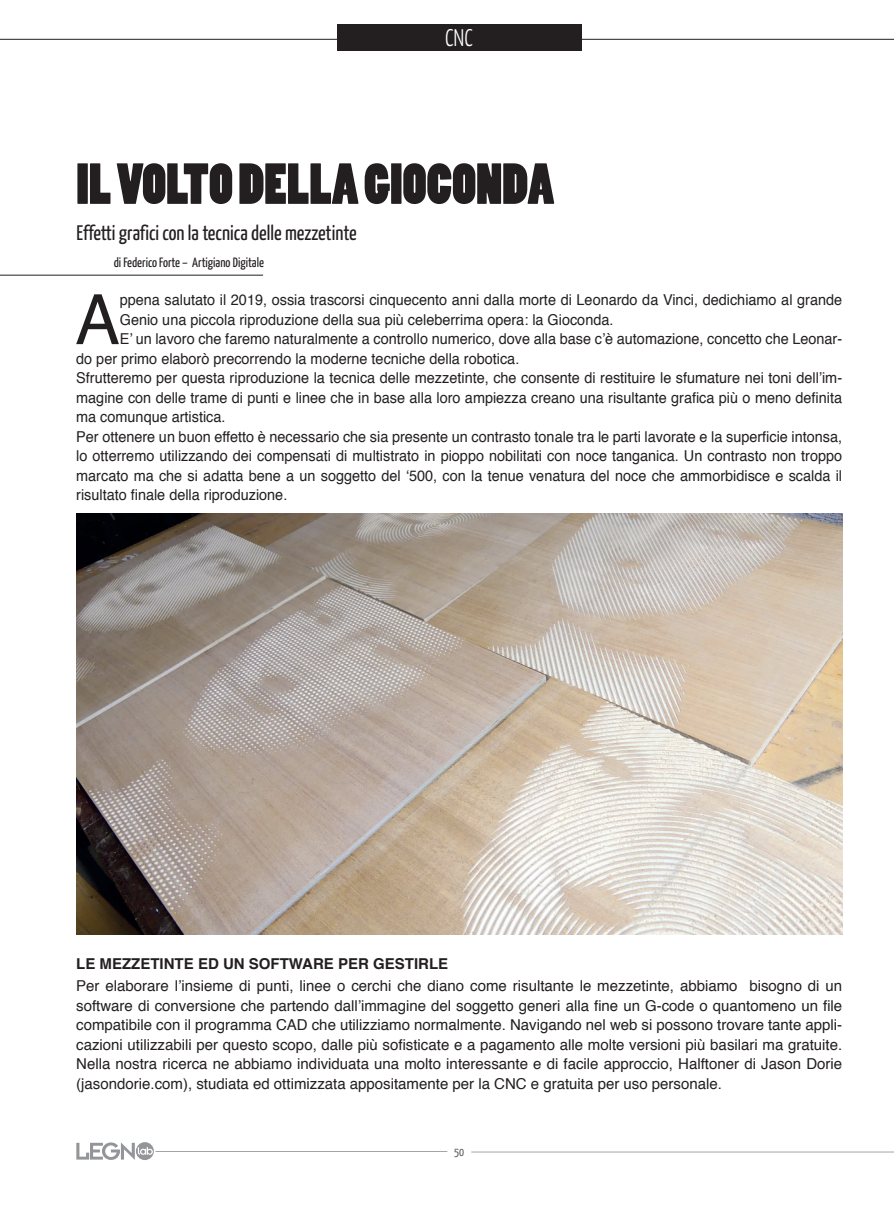
<style>
.page{position:relative;width:894px;height:1213px;background:#fff}
.page>*{position:absolute;margin:0;border:0;box-sizing:border-box;transform-origin:0 0}
.TESTO{font:69.3px "Helvetica";color:#231f20;scale:.96 1}
.TITOLO_ART{font:54px "Poplar Std";color:#231f20}
.t1{font:300 24px "Yanone Kaffeesatz";color:#fff}
.SOTTOTITOLO{font:21px "Yanone Kaffeesatz";color:#231f20}
.TESTO-2{font:15px/19.5px "Helvetica";color:#231f20;scale:.96 1}
.TESTO-3{font:15px/19.5px "Helvetica";color:#231f20;text-align:justify}
.TESTO-4{font:700 15px "Helvetica";color:#231f20}
.AUTORE{font:13.5px "Yanone Kaffeesatz";color:#231f20}
.t2{font:12px "Yanone Kaffeesatz";color:#636366}
</style>
<div class="page">
<hr style="left:0;top:39px;width:893px;height:1px;background:#231f20">
<div style="left:337px;top:24px;width:244px;height:27px;background:#231f20"></div>
<hr style="left:155px;top:1151px;width:292px;height:1px;background:#a1a6a7">
<svg style="left:136px;top:1142px;width:18px;height:18px"></svg>
<svg style="left:76px;top:1142px;width:77px;height:17px"></svg>
<hr style="left:471px;top:1151px;width:422px;height:1px;background:#a1a6a7">
<hr style="left:0;top:275px;width:263px;height:1px;background:#231f20">
<img style="left:76px;top:513px;width:766px;height:421px">
<h3 class="t1" style="left:445px;top:23px;width:29px">CNC</h3>
<p class="TITOLO_ART" style="left:76px;top:154px;width:479px">IL VOLTO DELLA GIOCONDA</p>
<p class="SOTTOTITOLO" style="left:76px;top:220px;width:282px">Effetti grafici con la tecnica delle mezzetinte</p>
<p class="AUTORE" style="left:114px;top:254px;width:152px">di Federico Forte – Artigiano Digitale</p>
<p class="TESTO" style="left:75px;top:266px;width:48px">A</p>
<p class="TESTO-2" style="left:120px;top:290px;width:753px">ppena salutato il 2019, ossia trascorsi cinquecento anni dalla morte di Leonardo da Vinci, dedichiamo al grande<br>Genio una piccola riproduzione della sua più celeberrima opera: la Gioconda.</p>
<p class="TESTO-2" style="left:76px;top:329px;width:799px;text-indent:43px">E’ un lavoro che faremo naturalmente a controllo numerico, dove alla base c’è automazione, concetto che Leonar&shy;do per primo elaborò precorrendo la moderne tecniche della robotica.</p>
<p class="TESTO-2" style="left:76px;top:368px;width:799px;text-align:justify">Sfrutteremo per questa riproduzione la tecnica delle mezzetinte, che consente di restituire le sfumature nei toni dell’im&shy;magine con delle trame di punti e linee che in base alla loro ampiezza creano una risultante grafica più o meno definita ma comunque artistica.</p>
<p class="TESTO-2" style="left:76px;top:427px;width:799px;text-align:justify">Per ottenere un buon effetto è necessario che sia presente un contrasto tonale tra le parti lavorate e la superficie intonsa, lo otterremo utilizzando dei compensati di multistrato in pioppo nobilitati con noce tanganica. Un contrasto non troppo marcato ma che si adatta bene a un soggetto del ‘500, con la tenue venatura del noce che ammorbidisce e scalda il risultato finale della riproduzione.</p>
<p class="TESTO-4" style="left:76px;top:951px;width:373px">LE MEZZETINTE ED UN SOFTWARE PER GESTIRLE</p>
<p class="TESTO-3" style="left:76px;top:976px;width:767px">Per elaborare l’insieme di punti, linee o cerchi che diano come risultante le mezzetinte, abbiamo bisogno di un software di conversione che partendo dall’immagine del soggetto generi alla fine un G-code o quantomeno un file compatibile con il programma CAD che utilizziamo normalmente. Navigando nel web si possono trovare tante appli&shy;cazioni utilizzabili per questo scopo, dalle più sofisticate e a pagamento alle molte versioni più basilari ma gratuite.<br>Nella nostra ricerca ne abbiamo individuata una molto interessante e di facile approccio, Halftoner di Jason Dorie (jasondorie.com), studiata ed ottimizzata appositamente per la CNC e gratuita per uso personale.</p>
<p class="t2" style="left:454px;top:1144px;width:12px">50</p>
</div>
